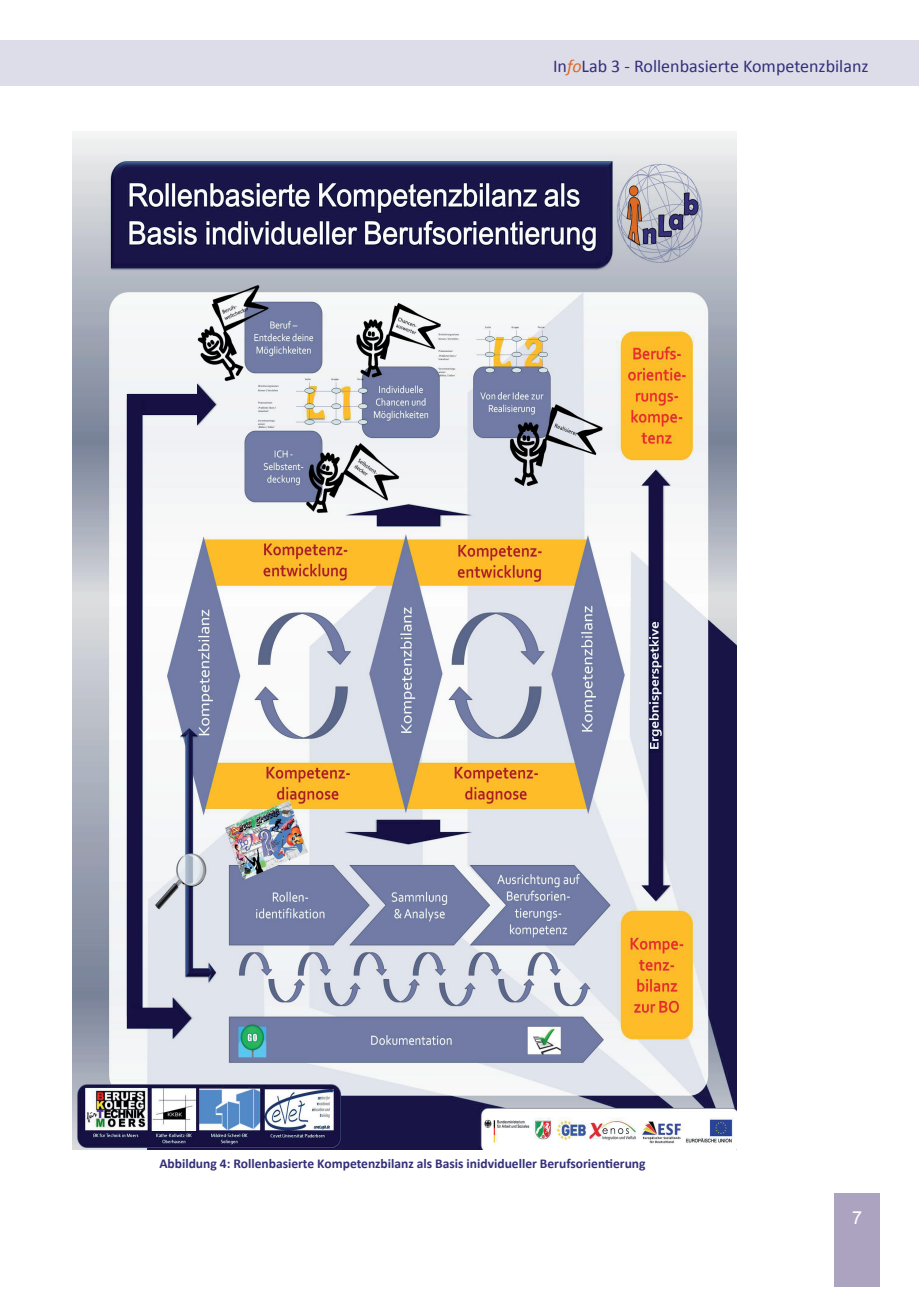
<style>
.page{position:relative;width:919px;height:1289px;background:#fff}
.page>*{position:absolute;margin:0;border:0;box-sizing:border-box;transform-origin:0 0}
.t1{font:18px "Calibri";color:#332f7a}
.t2{font:18px "Arial";color:#fff}
.t3{font:700 13.5px "Calibri";color:#332f79}
.s1{font-style:italic;color:#dc6a26}
</style>
<div class="page">
<div style="left:0;top:40px;width:13px;height:46px;background:#dddde9"></div>
<div style="left:13px;top:40px;width:905px;height:46px;background:#dddde9"></div>
<div style="left:834px;top:1193px;width:45px;height:93px;background:#aba3c0"></div>
<img style="left:72px;top:132px;width:664px;height:1017px">
<h1 class="t1" style="left:553px;top:55px;width:317px">In<span class="s1">fo</span>Lab 3 - Rollenbasierte Kompetenzbilanz</h1>
<p class="t3" style="left:159px;top:1154px;width:487px">Abbildung 4: Rollenbasierte Kompetenzbilanz als Basis inidvidueller Berufsorientierung</p>
<h1 class="t2" style="left:852px;top:1205px;width:12px">7</h1>
</div>
